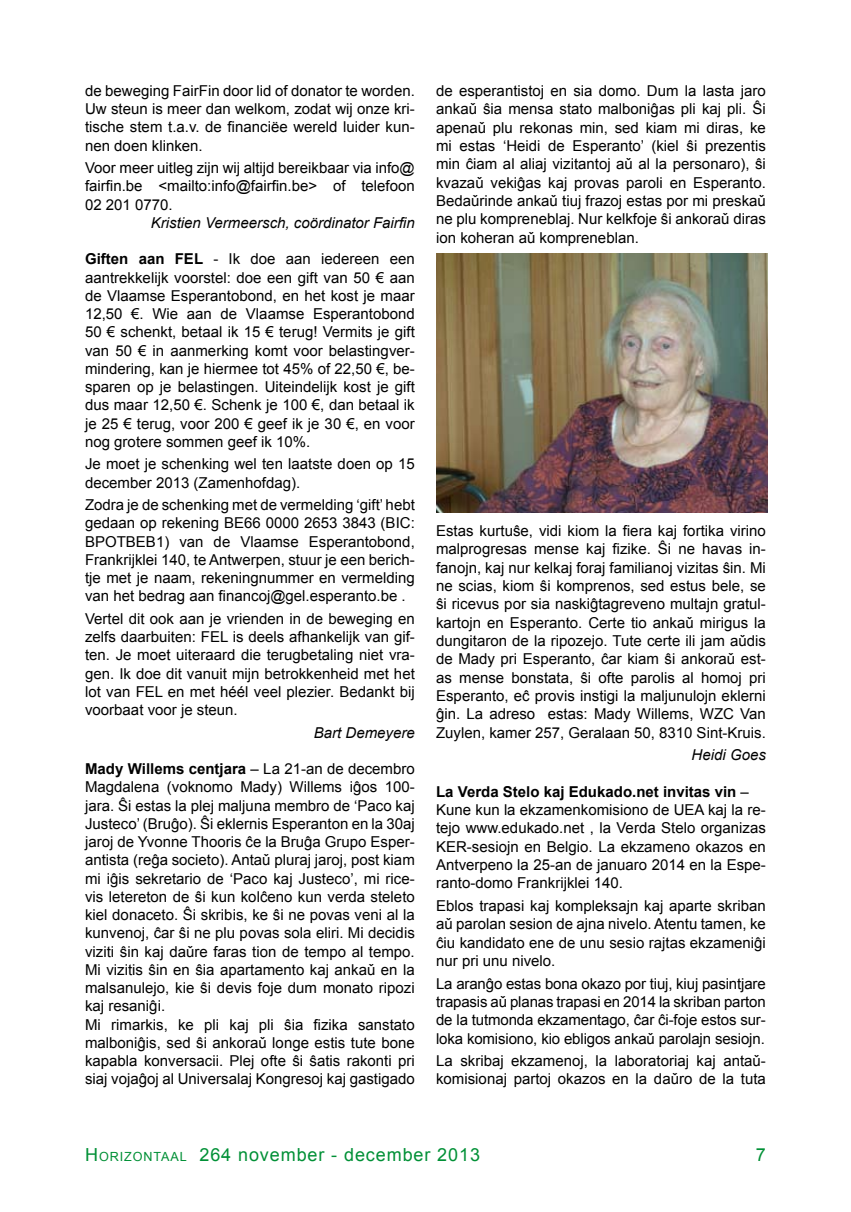
<style>
.page{position:relative;width:851px;height:1212px;background:#fff}
.page>*{position:absolute;margin:0;border:0;box-sizing:border-box;transform-origin:0 0}
.t1{font:18px "Arial";letter-spacing:.05em;color:#009036}
.t2{font:15px/18.3px "Arial";color:#000;text-align:justify}
.t3{font:italic 15px "Arial";color:#000}
.s1{font-weight:700}
.s2{font-size:12.6px}
</style>
<div class="page">
<img style="left:436px;top:253px;width:331px;height:259px">
<p class="t2" style="left:85px;top:82px;width:331px">de beweging FairFin door lid of donator te worden.<br>Uw steun is meer dan welkom, zodat wij onze kri&shy;tische stem t.a.v. de financiëe wereld luider kun&shy;nen doen klinken.</p>
<p class="t2" style="left:85px;top:159px;width:331px">Voor meer uitleg zijn wij altijd bereikbaar via info@ fairfin.be &lt;mailto:info@fairfin.be&gt; of telefoon 02 201 0770.</p>
<p class="t3" style="left:151px;top:213px;width:265px">Kristien Vermeersch, coördinator Fairfin</p>
<p class="t2" style="left:85px;top:250px;width:331px"><span class="s1">Giften aan FEL</span> - Ik doe aan iedereen een aantrekkelijk voorstel: doe een gift van 50 € aan de Vlaamse Esperantobond, en het kost je maar 12,50 €. Wie aan de Vlaamse Esperantobond 50 € schenkt, betaal ik 15 € terug! Vermits je gift van 50 € in aanmerking komt voor belastingver&shy;mindering, kan je hiermee tot 45% of 22,50 €, be&shy;sparen op je belastingen. Uiteindelijk kost je gift dus maar 12,50 €. Schenk je 100 €, dan betaal ik je 25 € terug, voor 200 € geef ik je 30 €, en voor nog grotere sommen geef ik 10%.</p>
<p class="t2" style="left:85px;top:455px;width:331px">Je moet je schenking wel ten laatste doen op 15 december 2013 (Zamenhofdag).</p>
<p class="t2" style="left:85px;top:496px;width:331px">Zodra je de schenking met de vermelding ‘gift’ hebt gedaan op rekening BE66 0000 2653 3843 (BIC:<br>BPOTBEB1) van de Vlaamse Esperantobond, Frankrijklei 140, te Antwerpen, stuur je een berich&shy;tje met je naam, rekeningnummer en vermelding van het bedrag aan financoj@gel.esperanto.be .</p>
<p class="t2" style="left:85px;top:610px;width:331px">Vertel dit ook aan je vrienden in de beweging en zelfs daarbuiten: FEL is deels afhankelijk van gif&shy;ten. Je moet uiteraard die terugbetaling niet vra&shy;gen. Ik doe dit vanuit mijn betrokkenheid met het lot van FEL en met héél veel plezier. Bedankt bij voorbaat voor je steun.</p>
<p class="t3" style="left:314px;top:723px;width:102px">Bart Demeyere</p>
<p class="t2" style="left:85px;top:760px;width:331px;text-align:left"><span class="s1">Mady Willems centjara</span> – La 21-an de decembro Magdalena (voknomo Mady) Willems iĝos 100- jara. Ŝi estas la plej maljuna membro de ‘Paco kaj Justeco’ (Bruĝo). Ŝi eklernis Esperanton en la 30aj jaroj de Yvonne Thooris ĉe la Bruĝa Grupo Esper&shy;antista (reĝa societo). Antaǔ pluraj jaroj, post kiam mi iĝis sekretario de ‘Paco kaj Justeco’, mi rice&shy;vis letereton de ŝi kun kolĉeno kun verda steleto kiel donaceto. Ŝi skribis, ke ŝi ne povas veni al la kunvenoj, ĉar ŝi ne plu povas sola eliri. Mi decidis viziti ŝin kaj daǔre faras tion de tempo al tempo.<br>Mi vizitis ŝin en ŝia apartamento kaj ankaǔ en la malsanulejo, kie ŝi devis foje dum monato ripozi kaj resaniĝi.<br>Mi rimarkis, ke pli kaj pli ŝia fizika sanstato malboniĝis, sed ŝi ankoraǔ longe estis tute bone kapabla konversacii. Plej ofte ŝi ŝatis rakonti pri siaj vojaĝoj al Universalaj Kongresoj kaj gastigado</p>
<p class="t2" style="left:436px;top:82px;width:331px">de esperantistoj en sia domo. Dum la lasta jaro ankaǔ ŝia mensa stato malboniĝas pli kaj pli. Ŝi apenaǔ plu rekonas min, sed kiam mi diras, ke mi estas ‘Heidi de Esperanto’ (kiel ŝi prezentis min ĉiam al aliaj vizitantoj aǔ al la personaro), ŝi kvazaǔ vekiĝas kaj provas paroli en Esperanto.<br>Bedaǔrinde ankaǔ tiuj frazoj estas por mi preskaǔ ne plu kompreneblaj. Nur kelkfoje ŝi ankoraǔ diras ion koheran aǔ kompreneblan.</p>
<p class="t2" style="left:436px;top:522px;width:331px">Estas kurtuŝe, vidi kiom la fiera kaj fortika virino malprogresas mense kaj fizike. Ŝi ne havas in&shy;fanojn, kaj nur kelkaj foraj familianoj vizitas ŝin. Mi ne scias, kiom ŝi komprenos, sed estus bele, se ŝi ricevus por sia naskiĝtagreveno multajn gratul&shy;kartojn en Esperanto. Certe tio ankaǔ mirigus la dungitaron de la ripozejo. Tute certe ili jam aǔdis de Mady pri Esperanto, ĉar kiam ŝi ankoraǔ est&shy;as mense bonstata, ŝi ofte parolis al homoj pri Esperanto, eĉ provis instigi la maljunulojn eklerni ĝin. La adreso estas: Mady Willems, WZC Van Zuylen, kamer 257, Geralaan 50, 8310 Sint-Kruis.</p>
<p class="t3" style="left:691px;top:745px;width:76px">Heidi Goes</p>
<p class="t2" style="left:436px;top:782px;width:331px;text-align:left"><span class="s1">La Verda Stelo kaj Edukado.net invitas vin</span> – Kune kun la ekzamenkomisiono de UEA kaj la re&shy;tejo www.edukado.net , la Verda Stelo organizas KER-sesiojn en Belgio. La ekzameno okazos en Antverpeno la 25-an de januaro 2014 en la Espe&shy;ranto-domo Frankrijklei 140.</p>
<p class="t2" style="left:436px;top:897px;width:331px">Eblos trapasi kaj kompleksajn kaj aparte skriban aǔ parolan sesion de ajna nivelo. Atentu tamen, ke ĉiu kandidato ene de unu sesio rajtas ekzameniĝi nur pri unu nivelo.</p>
<p class="t2" style="left:436px;top:974px;width:331px">La aranĝo estas bona okazo por tiuj, kiuj pasintjare trapasis aǔ planas trapasi en 2014 la skriban parton de la tutmonda ekzamentago, ĉar ĉi-foje estos sur&shy;loka komisiono, kio ebligos ankaǔ parolajn sesiojn.</p>
<p class="t2" style="left:436px;top:1052px;width:331px">La skribaj ekzamenoj, la laboratoriaj kaj antaǔ&shy;komisionaj partoj okazos en la daǔro de la tuta</p>
<p class="t1" style="left:85px;top:1143px;width:396px">H<span class="s2">orizontaal</span> 264 november - december 2013</p>
<p class="t1" style="left:755px;top:1143px;width:12px">7</p>
</div>
